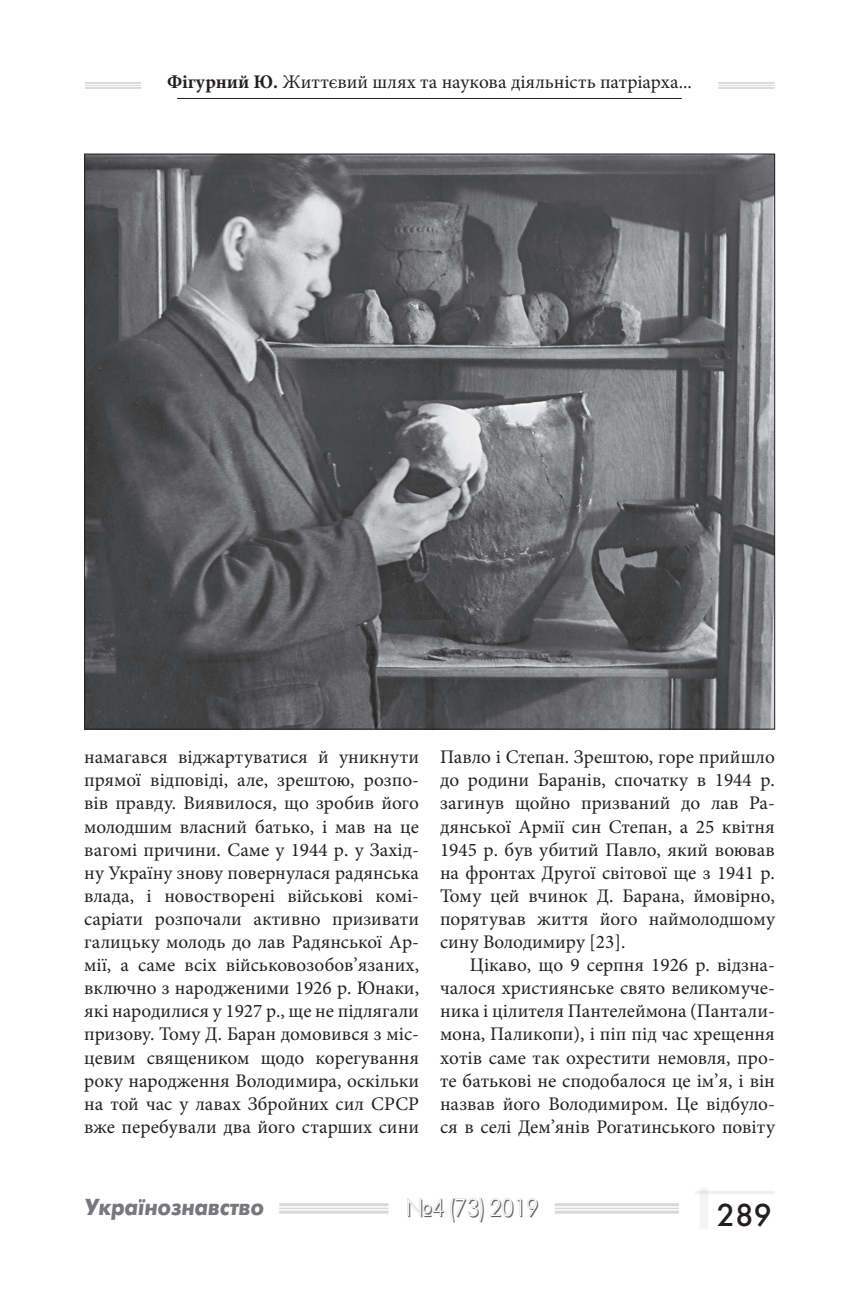
<style>
.page{position:relative;width:844px;height:1290px;background:#fff}
.page>*{position:absolute;margin:0;border:0;box-sizing:border-box;transform-origin:0 0}
.t1{font:31.5px "Futura Futuris";color:#231f20}
.t2{font:24.5px "Futura Futuris Shadow";color:#5f5f62;scale:.93 1}
.t3{font:italic 700 23.1px "Futura Futuris";color:#76787b;scale:.91 1}
.t4{font:19.25px/23.1px "Minion Pro";color:#231f20;text-align:justify}
.s1{font-weight:700}
</style>
<div class="page">
<hr style="left:279px;top:1203px;width:109px;height:3px;background:#231f20">
<hr style="left:279px;top:1207px;width:109px;height:2px;background:#231f20">
<hr style="left:279px;top:1210px;width:109px;height:3px;background:#231f20">
<hr style="left:554px;top:1203px;width:124px;height:3px;background:#231f20">
<hr style="left:554px;top:1207px;width:124px;height:2px;background:#231f20">
<hr style="left:554px;top:1210px;width:124px;height:3px;background:#231f20">
<hr style="left:695px;top:1191px;width:79px;height:3px;background:#231f20">
<svg style="left:699px;top:1188px;width:9px;height:40px"></svg>
<hr style="left:85px;top:82px;width:56px;height:2px;background:#231f20">
<hr style="left:85px;top:85px;width:56px;height:1px;background:#231f20">
<hr style="left:85px;top:87px;width:56px;height:2px;background:#231f20">
<hr style="left:718px;top:82px;width:56px;height:2px;background:#231f20">
<hr style="left:718px;top:85px;width:56px;height:1px;background:#231f20">
<hr style="left:718px;top:87px;width:56px;height:2px;background:#231f20">
<hr style="left:177px;top:98px;width:504px;height:1px;background:#231f20">
<img style="left:86px;top:156px;width:686px;height:571px">
<p class="t4" style="left:167px;top:71px;width:526px"><span class="s1">Фігурний Ю.</span> Життєвий шлях та наукова діяльність патріарха...</p>
<p class="t4" style="left:84px;top:745px;width:336px">намагався віджартуватися й уникнути прямої відповіді, але, зрештою, розпо&shy;вів правду. Виявилося, що зробив його молодшим власний батько, і мав на це вагомі причини. Саме у 1944 р. у Захід&shy;ну Україну знову повернулася радянська влада, і новостворені військові комі&shy;саріати розпочали активно призивати галицьку молодь до лав Радянської Ар&shy;мії, а саме всіх військовозобов’язаних, включно з народженими 1926 р. Юнаки, які народилися у 1927 р., ще не підлягали призову. Тому Д. Баран домовився з міс&shy;цевим священиком щодо корегування року народження Володимира, оскільки на той час у лавах Збройних сил СРСР вже перебували два його старших сини</p>
<p class="t4" style="left:440px;top:745px;width:336px">Павло і Степан. Зрештою, горе прийшло до родини Баранів, спочатку в 1944 р. загинув щойно призваний до лав Ра&shy;дянської Армії син Степан, а 25 квітня 1945 р. був убитий Павло, який воював на фронтах Другої світової ще з 1941 р.<br>Тому цей вчинок Д. Барана, ймовірно, порятував життя його наймолодшому сину Володимиру [23].</p>
<p class="t4" style="left:440px;top:953px;width:336px;text-indent:30px">Цікаво, що 9 серпня 1926 р. відзна&shy;чалося християнське свято великомуче&shy;ника і цілителя Пантелеймона (Пантали&shy;мона, Паликопи), і піп під час хрещення хотів саме так охрестити немовля, про&shy;те батькові не сподобалося це ім’я, і він назвав його Володимиром. Це відбуло&shy;ся в селі Дем’янів Рогатинського повіту</p>
<p class="t3" style="left:84px;top:1193px;width:199px">Українознавство</p>
<p class="t2" style="left:406px;top:1194px;width:144px">№4 (73) 2019</p>
<h1 class="t1" style="left:716px;top:1195px;width:57px">289</h1>
</div>
